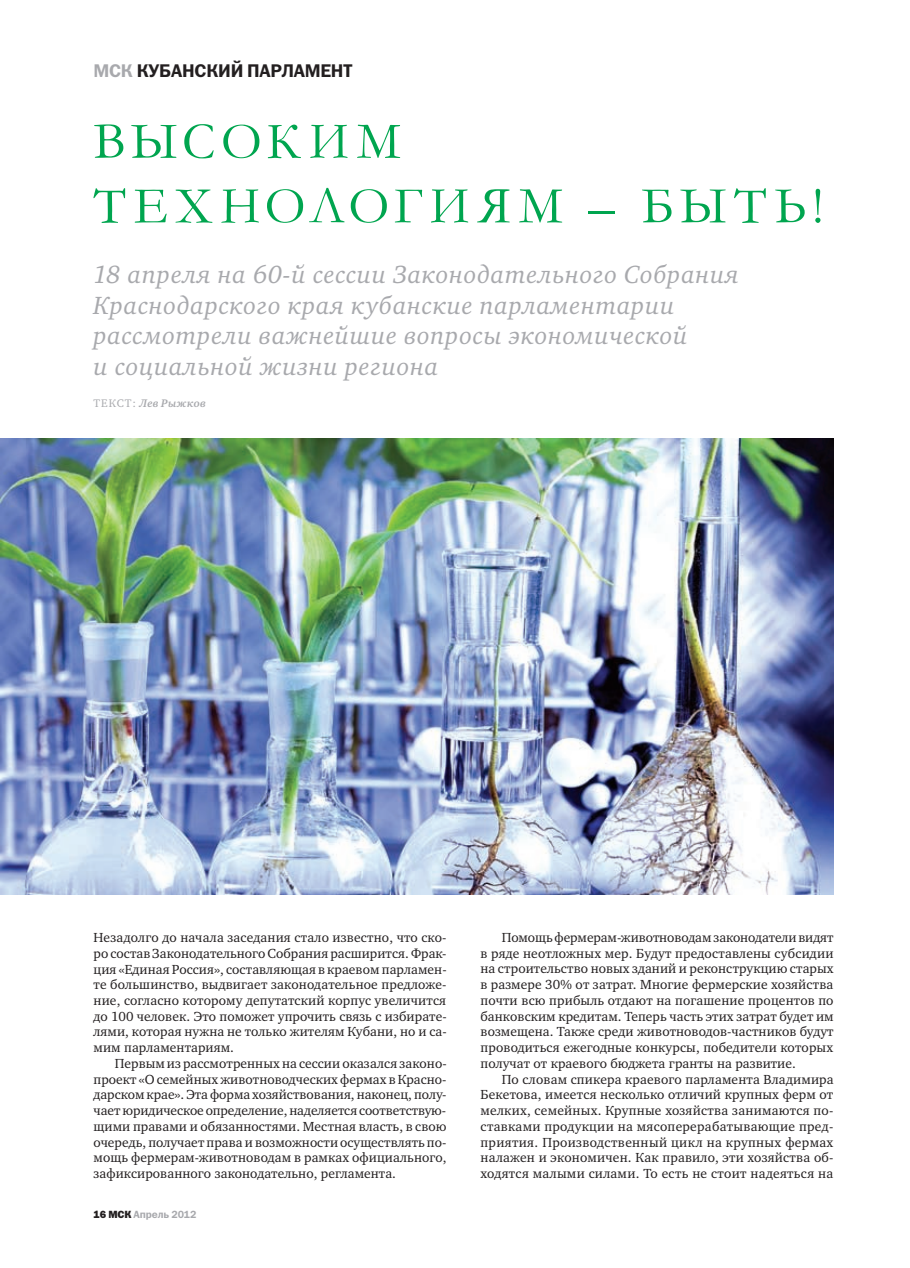
<style>
.page{position:relative;width:910px;height:1268px;background:#fff}
.page>*{position:absolute;margin:0;border:0;box-sizing:border-box;transform-origin:0 0}
.t1{font:52.5px/64.5px "Garamond";letter-spacing:.135em;color:#00a54f}
.t2{font:italic 25.5px/30.8px "Charter ITCC";letter-spacing:.025em;color:#a8a9ad}
.t3{font:18.45px "Franklin Gothic Demi C";letter-spacing:.01em;color:#231f20}
.t4{font:13.5px/15.8px "Charter ITCC";letter-spacing:.005em;color:#231f20;text-align:justify}
.t5{font:italic 700 11.25px "Charter ITCC";letter-spacing:.025em;color:#a8a9ad}
.t6{font:11.25px "Charter ITCC";color:#a8a9ad}
.t7{font:10.5px "Franklin Gothic Demi C";letter-spacing:-.015em;color:#a8a9ad}
.s1{color:#a8a9ad}
.s2{font-weight:400;font-style:normal}
.s3{font-family:"Franklin Gothic Heavy C";color:#231f20}
</style>
<div class="page">
<img style="left:0;top:438px;width:833px;height:456px">
<h3 class="t3" style="left:94px;top:60px;width:260px"><span class="s1">мск</span> кубанский парламент</h3>
<h1 class="t1" style="left:94px;top:108px;width:731px">Высоким технологиям – быть!</h1>
<h2 class="t2" style="left:94px;top:259px;width:647px">18 апреля на 60-й сессии Законодательного Собрания Краснодарского края кубанские парламентарии рассмотрели важнейшие вопросы экономической<br>и социальной жизни региона</h2>
<p class="t6" style="left:94px;top:396px;width:17px">Текст</p>
<p class="t5" style="left:132px;top:397px;width:75px"><span class="s2">:</span> Лев Рыжков</p>
<p class="t4" style="left:94px;top:929px;width:355px">Незадолго до начала заседания стало известно, что ско&shy;ро состав Законодательного Собрания расширится. Фрак&shy;ция «Единая Россия», составляющая в краевом парламен&shy;те большинство, выдвигает законодательное предложе&shy;ние, согласно которому депутатский корпус увеличится до 100 человек. Это поможет упрочить связь с избирате&shy;лями, которая нужна не только жителям Кубани, но и са&shy;мим парламентариям.</p>
<p class="t4" style="left:94px;top:1055px;width:355px;text-indent:21px">Первым из рассмотренных на сессии оказался законо&shy;проект «О семейных животноводческих фермах в Красно&shy;дарском крае». Эта форма хозяйствования, наконец, полу&shy;чает юридическое определение, наделяется соответствую&shy;щими правами и обязанностями. Местная власть, в свою очередь, получает права и возможности осуществлять по&shy;мощь фермерам-животноводам в рамках официального, зафиксированного законодательно, регламента.</p>
<p class="t7" style="left:94px;top:1208px;width:105px"><span class="s3">16 мСК</span> Апрель 2012</p>
<p class="t4" style="left:480px;top:929px;width:355px;text-indent:21px">Помощь фермерам-животноводам законодатели видят в ряде неотложных мер. Будут предоставлены субсидии на строительство новых зданий и реконструкцию старых в размере 30% от затрат. Многие фермерские хозяйства почти всю прибыль отдают на погашение процентов по банковским кредитам. Теперь часть этих затрат будет им возмещена. Также среди животноводов-частников будут проводиться ежегодные конкурсы, победители которых получат от краевого бюджета гранты на развитие.</p>
<p class="t4" style="left:480px;top:1071px;width:355px;text-indent:21px">По словам спикера краевого парламента Владимира Бекетова, имеется несколько отличий крупных ферм от мелких, семейных. Крупные хозяйства занимаются по&shy;ставками продукции на мясоперерабатывающие пред&shy;приятия. Производственный цикл на крупных фермах налажен и экономичен. Как правило, эти хозяйства об&shy;ходятся малыми силами. То есть не стоит надеяться на</p>
</div>
